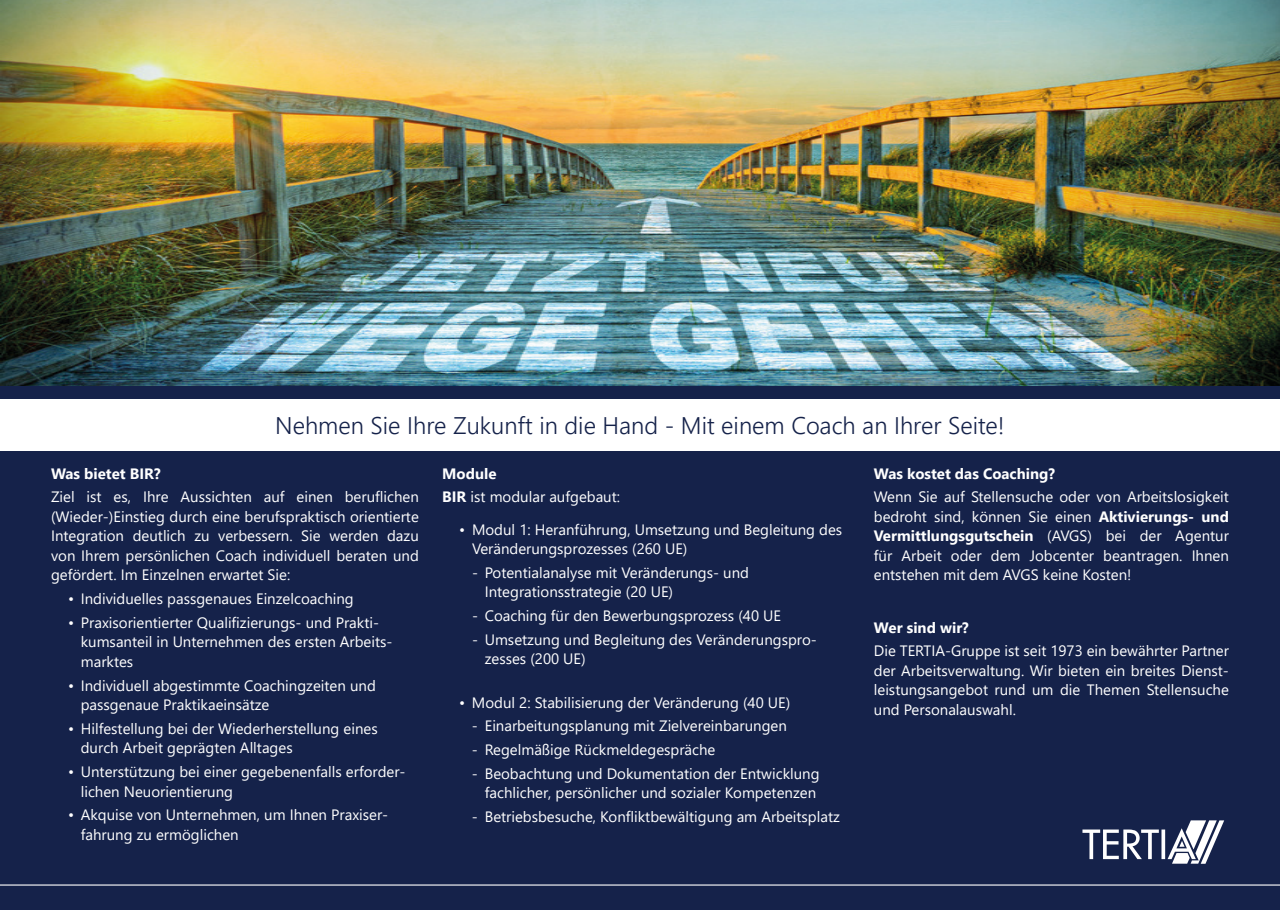
<style>
.page{position:relative;width:1280px;height:910px;background:#fff}
.page>*{position:absolute;margin:0;border:0;box-sizing:border-box;transform-origin:0 0}
.t1{font:300 24px "Segoe UI";color:#15224a}
.t2{font:15px/19.5px "Segoe UI";color:#fff}
.t3{font:700 15px "Segoe UI";color:#fff}
.s1{font-weight:700}
</style>
<div class="page">
<img style="left:0;top:0;width:1280px;height:387px">
<div style="left:0;top:387px;width:1280px;height:523px;background:#15224a"></div>
<hr style="left:0;top:884px;width:1280px;height:2px;background:#fff">
<svg style="left:1082px;top:820px;width:142px;height:44px"></svg>
<div style="left:0;top:400px;width:1280px;height:51px;background:#fff"></div>
<h1 class="t1" style="left:275px;top:403px;width:731px">Nehmen Sie Ihre Zukunft in die Hand - Mit einem Coach an Ihrer Seite!</h1>
<p class="t3" style="left:51px;top:459px;width:111px">Was bietet BIR?</p>
<p class="t2" style="left:51px;top:486px;width:369px;text-align:justify">Ziel ist es, Ihre Aussichten auf einen beruflichen (Wieder-)Einstieg durch eine berufspraktisch orientierte Integration deutlich zu verbessern. Sie werden dazu von Ihrem persönlichen Coach individuell beraten und gefördert. Im Einzelnen erwartet Sie:</p>
<p class="t2" style="left:68px;top:588px;width:287px">• Individuelles passgenaues Einzelcoaching</p>
<p class="t2" style="left:81px;top:611px;width:313px;text-indent:-13px">• Praxisorientierter Qualifizierungs- und Prakti&shy;kumsanteil in Unternehmen des ersten Arbeits&shy;marktes</p>
<p class="t2" style="left:81px;top:674px;width:297px;text-indent:-13px">• Individuell abgestimmte Coachingzeiten und passgenaue Praktikaeinsätze</p>
<p class="t2" style="left:81px;top:717px;width:298px;text-indent:-13px">• Hilfestellung bei der Wiederherstellung eines durch Arbeit geprägten Alltages</p>
<p class="t2" style="left:81px;top:761px;width:326px;text-indent:-13px">• Unterstützung bei einer gegebenenfalls erforder&shy;lichen Neuorientierung</p>
<p class="t2" style="left:81px;top:804px;width:309px;text-indent:-13px">• Akquise von Unternehmen, um Ihnen Praxiser&shy;fahrung zu ermöglichen</p>
<p class="t2" style="left:442px;top:460px;width:179px;line-height:23.7px"><span class="s1">Module<br>BIR</span> ist modular aufgebaut:</p>
<p class="t2" style="left:472px;top:518px;width:372px;text-indent:-13px">• Modul 1: Heranführung, Umsetzung und Begleitung des<br>Veränderungsprozesses (260 UE)</p>
<p class="t2" style="left:485px;top:561px;width:266px;text-indent:-13px">- Potentialanalyse mit Veränderungs- und<br>Integrationsstrategie (20 UE)</p>
<p class="t2" style="left:472px;top:605px;width:311px">- Coaching für den Bewerbungsprozess (40 UE</p>
<p class="t2" style="left:485px;top:628px;width:334px;text-indent:-13px">- Umsetzung und Begleitung des Veränderungspro&shy;zesses (200 UE)</p>
<p class="t2" style="left:459px;top:691px;width:333px">• Modul 2: Stabilisierung der Veränderung (40 UE)</p>
<p class="t2" style="left:472px;top:715px;width:316px">- Einarbeitungsplanung mit Zielvereinbarungen</p>
<p class="t2" style="left:472px;top:739px;width:245px">- Regelmäßige Rückmeldegespräche</p>
<p class="t2" style="left:472px;top:762px;width:349px;text-align:right">- Beobachtung und Dokumentation der Entwicklung fachlicher, persönlicher und sozialer Kompetenzen</p>
<p class="t2" style="left:472px;top:806px;width:369px">- Betriebsbesuche, Konfliktbewältigung am Arbeitsplatz</p>
<p class="t3" style="left:874px;top:459px;width:183px">Was kostet das Coaching?</p>
<p class="t2" style="left:874px;top:486px;width:357px;text-align:justify">Wenn Sie auf Stellensuche oder von Arbeitslosigkeit bedroht sind, können Sie einen <span class="s1">Aktivierungs- und Vermittlungsgutschein</span> (AVGS) bei der Agentur für Arbeit oder dem Jobcenter beantragen. Ihnen entstehen mit dem AVGS keine Kosten!</p>
<p class="t3" style="left:874px;top:613px;width:97px">Wer sind wir?</p>
<p class="t2" style="left:874px;top:640px;width:357px;text-align:justify">Die TERTIA-Gruppe ist seit 1973 ein bewährter Partner der Arbeitsverwaltung. Wir bieten ein breites Dienst&shy;leistungsangebot rund um die Themen Stellensuche und Personalauswahl.</p>
</div>
